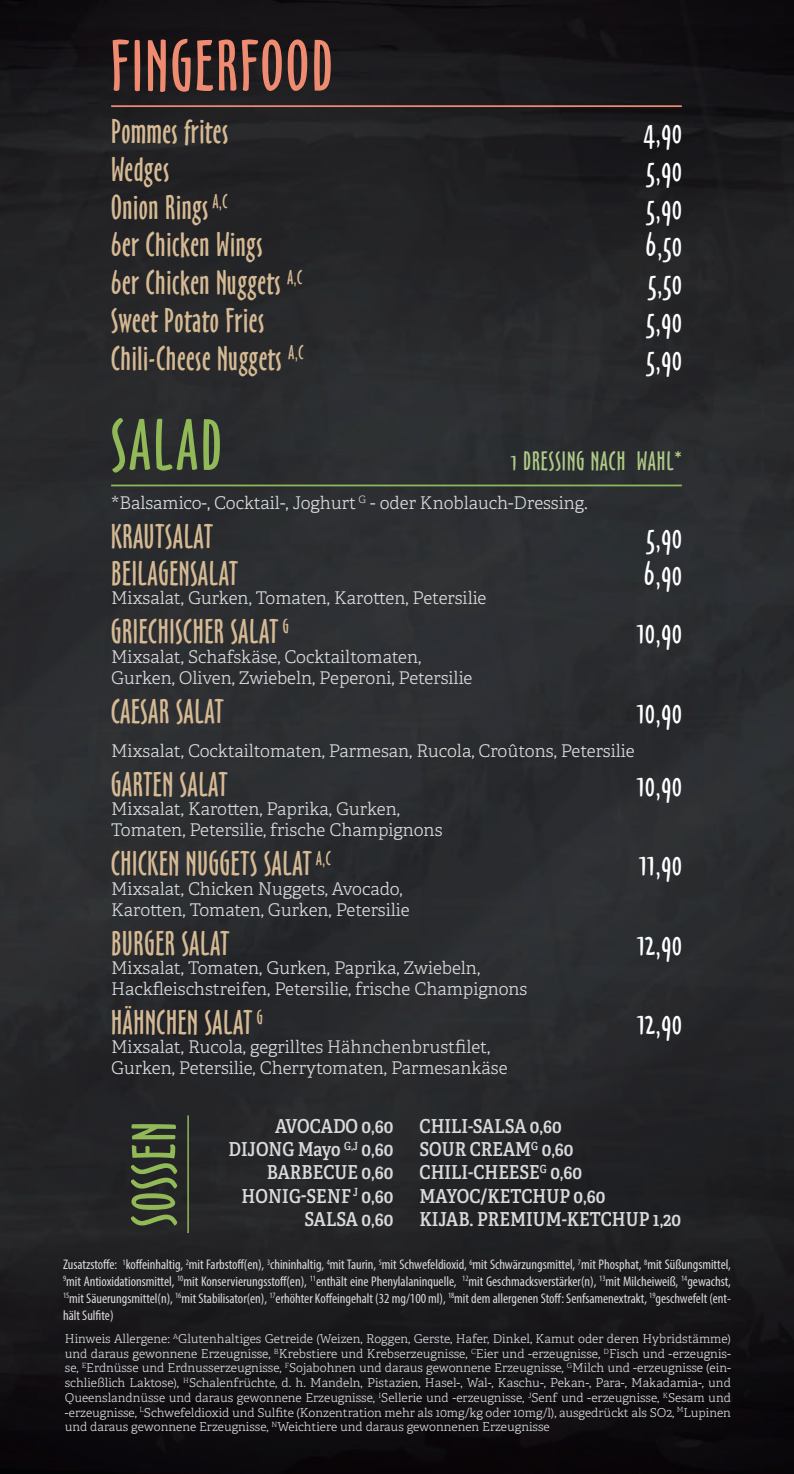
<style>
.page{position:relative;width:794px;height:1474px;background:#fff}
.page>*{position:absolute;margin:0;border:0;box-sizing:border-box;transform-origin:0 0}
.t1{font:66.5px "Oz Handicraft BT";letter-spacing:.04em;color:#ef8b70}
.t2{font:66.5px "Oz Handicraft BT";letter-spacing:.045em;color:#92b957}
.t3{font:56.52px "Oz Handicraft BT";letter-spacing:.04em;color:#92b957}
.t4{font:31.5px "Oz Handicraft BT";letter-spacing:.02em;color:#d6ba94}
.t5{font:31.5px "Oz Handicraft BT";letter-spacing:.02em;color:#fff}
.t6{font:24.5px "Oz Handicraft BT";letter-spacing:.04em;color:#afca87}
.t7{font:600 19.25px/23.1px "Adelle Condensed";color:#d9dadc;text-align:right}
.t8{font:300 17.5px/21px "Adelle";color:#d9dadc}
.t9{font:condensed 14px/16.8px "Myriad Pro";color:#d9dadc;text-align:justify}
.t10{font:300 12.25px/14.7px "Adelle";color:#d9dadc;text-align:justify}
</style>
<div class="page">
<img style="left:0;top:0;width:794px;height:1473px">
<hr style="left:111px;top:105px;width:571px;height:2px;background:#ef8b70">
<hr style="left:111px;top:484px;width:571px;height:2px;background:#92b957">
<hr style="left:187px;top:1115px;width:2px;height:118px;background:#92b957">
<h1 class="t1" style="left:111px;top:27px;width:223px">FINGERFOOD</h1>
<h3 class="t4" style="left:111px;top:113px;width:119px">Pommes frites</h3>
<h3 class="t5" style="left:644px;top:113px;width:39px">4,90</h3>
<h3 class="t4" style="left:111px;top:151px;width:60px">Wedges</h3>
<h3 class="t5" style="left:646px;top:151px;width:37px">5,90</h3>
<h3 class="t4" style="left:111px;top:189px;width:118px">Onion Rings <sup>A,C</sup></h3>
<h3 class="t5" style="left:646px;top:189px;width:37px">5,90</h3>
<h3 class="t4" style="left:111px;top:227px;width:153px">6er Chicken Wings</h3>
<h3 class="t5" style="left:646px;top:227px;width:37px">6,50</h3>
<h3 class="t4" style="left:111px;top:264px;width:193px">6er Chicken Nuggets <sup>A,C</sup></h3>
<h3 class="t5" style="left:648px;top:264px;width:35px">5,50</h3>
<h3 class="t4" style="left:111px;top:302px;width:155px">Sweet Potato Fries</h3>
<h3 class="t5" style="left:646px;top:302px;width:37px">5,90</h3>
<h3 class="t4" style="left:111px;top:340px;width:194px">Chili-Cheese Nuggets <sup>A,C</sup></h3>
<h3 class="t5" style="left:646px;top:340px;width:37px">5,90</h3>
<h1 class="t2" style="left:111px;top:407px;width:112px">SALAD</h1>
<h3 class="t8" style="left:111px;top:492px;width:478px">*Balsamico-, Cocktail-, Joghurt <sup>G</sup> - oder Knoblauch-Dressing.</h3>
<h3 class="t4" style="left:111px;top:518px;width:103px">KRAUTSALAT</h3>
<h3 class="t5" style="left:646px;top:518px;width:37px">5,90</h3>
<h3 class="t4" style="left:111px;top:555px;width:129px">BEILAGENSALAT</h3>
<h3 class="t5" style="left:644px;top:555px;width:39px">6,90</h3>
<h3 class="t8" style="left:111px;top:588px;width:377px">Mixsalat, Gurken, Tomaten, Karotten, Petersilie</h3>
<h3 class="t4" style="left:111px;top:613px;width:179px">GRIECHISCHER SALAT <sup>G</sup></h3>
<h3 class="t5" style="left:637px;top:613px;width:46px">10,90</h3>
<h3 class="t8" style="left:111px;top:646px;width:363px">Mixsalat, Schafskäse, Cocktailtomaten,<br>Gurken, Oliven, Zwiebeln, Peperoni, Petersilie</h3>
<h3 class="t4" style="left:111px;top:693px;width:114px">CAESAR SALAT</h3>
<h3 class="t5" style="left:637px;top:693px;width:46px">10,90</h3>
<h3 class="t8" style="left:111px;top:740px;width:525px">Mixsalat, Cocktailtomaten, Parmesan, Rucola, Croûtons, Petersilie</h3>
<h3 class="t4" style="left:111px;top:766px;width:118px">GARTEN SALAT</h3>
<h3 class="t5" style="left:637px;top:766px;width:46px">10,90</h3>
<h3 class="t8" style="left:111px;top:799px;width:333px">Mixsalat, Karotten, Paprika, Gurken,<br>Tomaten, Petersilie, frische Champignons</h3>
<h3 class="t4" style="left:111px;top:845px;width:221px">CHICKEN NUGGETS SALAT <sup>A,C</sup></h3>
<h3 class="t5" style="left:639px;top:845px;width:44px">11,90</h3>
<h3 class="t8" style="left:111px;top:878px;width:300px">Mixsalat, Chicken Nuggets, Avocado,<br>Karotten, Tomaten, Gurken, Petersilie</h3>
<h3 class="t4" style="left:111px;top:925px;width:120px">BURGER SALAT</h3>
<h3 class="t5" style="left:637px;top:925px;width:46px">12,90</h3>
<h3 class="t8" style="left:111px;top:957px;width:418px">Mixsalat, Tomaten, Gurken, Paprika, Zwiebeln,<br>Hackfleischstreifen, Petersilie, frische Champignons</h3>
<h3 class="t4" style="left:111px;top:1004px;width:153px">HÄHNCHEN SALAT <sup>G</sup></h3>
<h3 class="t5" style="left:637px;top:1004px;width:46px">12,90</h3>
<h3 class="t8" style="left:111px;top:1037px;width:398px">Mixsalat, Rucola, gegrilltes Hähnchenbrustfilet,<br>Gurken, Petersilie, Cherrytomaten, Parmesankäse</h3>
<h3 class="t6" style="left:511px;top:447px;width:172px">1 DRESSING NACH WAHL*</h3>
<h2 class="t3" style="left:121px;top:1226px;width:106px;rotate:-90deg">SOSSEN</h2>
<h3 class="t7" style="left:228px;top:1115px;width:166px">AVOCADO 0,60<br>DIJONG Mayo <sup>G,J</sup> 0,60<br>BARBECUE 0,60<br>HONIG-SENF <sup>J</sup> 0,60<br>SALSA 0,60</h3>
<h3 class="t7" style="left:419px;top:1115px;width:187px;text-align:left">CHILI-SALSA 0,60<br>SOUR CREAM<sup>G</sup> 0,60<br>CHILI-CHEESE<sup>G</sup> 0,60<br>MAYOC/KETCHUP 0,60</h3>
<h3 class="t7" style="left:419px;top:1207px;width:263px">KIJAB. PREMIUM-KETCHUP 1,20</h3>
<p class="t9" style="left:63px;top:1256px;width:669px">Zusatzstoffe: <sup>1</sup>koffeinhaltig, <sup>2</sup>mit Farbstoff(en), <sup>3</sup>chininhaltig, <sup>4</sup>mit Taurin, <sup>5</sup>mit Schwefeldioxid, <sup>6</sup>mit Schwärzungsmittel, <sup>7</sup>mit Phosphat, <sup>8</sup>mit Süßungsmittel, <sup>9</sup>mit Antioxidationsmittel, <sup>10</sup>mit Konservierungsstoff(en), <sup>11</sup>enthält eine Phenylalaninquelle, <sup>12</sup>mit Geschmacksverstärker(n), <sup>13</sup>mit Milcheiweiß, <sup>14</sup>gewachst, <sup>15</sup>mit Säuerungsmittel(n), <sup>16</sup>mit Stabilisator(en), <sup>17</sup>erhöhter Koffeingehalt (32 mg/100 ml), <sup>18</sup>mit dem allergenen Stoff: Senfsamenextrakt, <sup>19</sup>geschwefelt (ent&shy;hält Sulfite)</p>
<p class="t10" style="left:65px;top:1331px;width:667px">Hinweis Allergene: <sup>A</sup>Glutenhaltiges Getreide (Weizen, Roggen, Gerste, Hafer, Dinkel, Kamut oder deren Hybridstämme) und daraus gewonnene Erzeugnisse, <sup>B</sup>Krebstiere und Krebserzeugnisse, <sup>C</sup>Eier und -erzeugnisse, <sup>D</sup>Fisch und -erzeugnis&shy;se, <sup>E</sup>Erdnüsse und Erdnusserzeugnisse, <sup>F</sup>Sojabohnen und daraus gewonnene Erzeugnisse, <sup>G</sup>Milch und -erzeugnisse (ein&shy;schließlich Laktose), <sup>H</sup>Schalenfrüchte, d. h. Mandeln, Pistazien, Hasel-, Wal-, Kaschu-, Pekan-, Para-, Makadamia-, und Queenslandnüsse und daraus gewonnene Erzeugnisse, <sup>I</sup>Sellerie und -erzeugnisse, <sup>J</sup>Senf und -erzeugnisse, <sup>K</sup>Sesam und -erzeugnisse, <sup>L</sup>Schwefeldioxid und Sulfite (Konzentration mehr als 10mg/kg oder 10mg/l), ausgedrückt als SO2, <sup>M</sup>Lupinen und daraus gewonnene Erzeugnisse, <sup>N</sup>Weichtiere und daraus gewonnenen Erzeugnisse</p>
</div>
